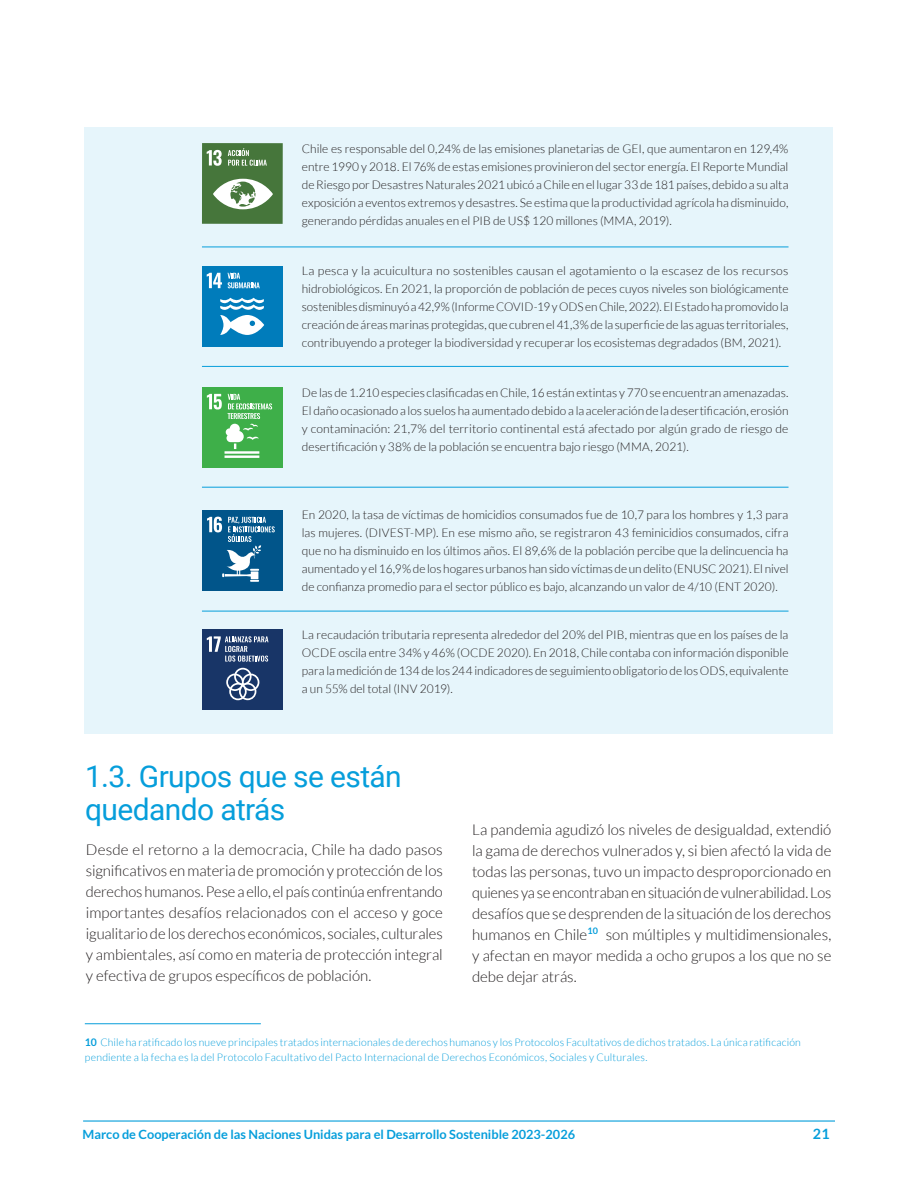
<style>
.page{position:relative;width:918px;height:1188px;background:#fff}
.page>*{position:absolute;margin:0;border:0;box-sizing:border-box;transform-origin:0 0}
.t1{font:30px/33px "Roboto";letter-spacing:-.02em;color:#069edb}
.texto_central_1{font:300 15px/21px "Lato";color:#231f20;text-align:justify}
.t2{font:700 14.25px "Lato";color:#069edb}
.t3{font:700 12.75px "Lato";color:#069edb}
.texto_central_1-2{font:300 12px/18px "Lato";color:#231f20;text-align:justify}
.texto_central_1-3{font:300 10.5px/15px "Lato";letter-spacing:.02em;color:#069edb}
.s1{font-weight:700}
</style>
<div class="page">
<hr style="left:83px;top:1120px;width:752px;height:2px;background:#069edb">
<div style="left:85px;top:128px;width:748px;height:606px;background:#e6f5fb"></div>
<div style="left:202px;top:143px;width:81px;height:81px;background:#46763b"></div>
<svg style="left:207px;top:150px;width:15px;height:16px"></svg>
<svg style="left:228px;top:148px;width:39px;height:18px"></svg>
<svg style="left:213px;top:179px;width:60px;height:30px"></svg>
<div style="left:202px;top:266px;width:81px;height:81px;background:#007cbb"></div>
<svg style="left:207px;top:273px;width:15px;height:15px"></svg>
<svg style="left:228px;top:273px;width:32px;height:15px"></svg>
<svg style="left:220px;top:298px;width:44px;height:37px"></svg>
<hr style="left:202px;top:247px;width:587px;height:1px;background:#069edb">
<hr style="left:202px;top:366px;width:587px;height:1px;background:#069edb">
<hr style="left:202px;top:487px;width:587px;height:1px;background:#069edb">
<hr style="left:202px;top:611px;width:587px;height:1px;background:#069edb">
<div style="left:202px;top:387px;width:81px;height:81px;background:#3eaf49"></div>
<hr style="left:225px;top:451px;width:34px;height:3px;background:#fff">
<hr style="left:225px;top:455px;width:34px;height:3px;background:#fff">
<svg style="left:207px;top:394px;width:65px;height:55px"></svg>
<div style="left:202px;top:510px;width:81px;height:81px;background:#01558a"></div>
<svg style="left:207px;top:517px;width:68px;height:65px"></svg>
<div style="left:202px;top:629px;width:81px;height:81px;background:#183567"></div>
<svg style="left:207px;top:636px;width:61px;height:26px"></svg>
<svg style="left:226px;top:668px;width:33px;height:32px"></svg>
<hr style="left:85px;top:1023px;width:176px;height:1px;background:#069edb">
<p class="texto_central_1-2" style="left:302px;top:139px;width:488px">Chile es responsable del 0,24% de las emisiones planetarias de GEI, que aumentaron en 129,4% entre 1990 y 2018. El 76% de estas emisiones provinieron del sector energía. El Reporte Mundial de Riesgo por Desastres Naturales 2021 ubicó a Chile en el lugar 33 de 181 países, debido a su alta exposición a eventos extremos y desastres. Se estima que la productividad agrícola ha disminuido, generando pérdidas anuales en el PIB de US$ 120 millones (MMA, 2019).</p>
<p class="texto_central_1-2" style="left:302px;top:262px;width:488px">La pesca y la acuicultura no sostenibles causan el agotamiento o la escasez de los recursos hidrobiológicos. En 2021, la proporción de población de peces cuyos niveles son biológicamente sostenibles disminuyó a 42,9% (Informe COVID-19 y ODS en Chile, 2022). El Estado ha promovido la creación de áreas marinas protegidas, que cubren el 41,3% de la superficie de las aguas territoriales, contribuyendo a proteger la biodiversidad y recuperar los ecosistemas degradados (BM, 2021).</p>
<p class="texto_central_1-2" style="left:302px;top:383px;width:488px">De las de 1.210 especies clasificadas en Chile, 16 están extintas y 770 se encuentran amenazadas.<br>El daño ocasionado a los suelos ha aumentado debido a la aceleración de la desertificación, erosión y contaminación: 21,7% del territorio continental está afectado por algún grado de riesgo de desertificación y 38% de la población se encuentra bajo riesgo (MMA, 2021).</p>
<p class="texto_central_1-2" style="left:302px;top:506px;width:488px">En 2020, la tasa de víctimas de homicidios consumados fue de 10,7 para los hombres y 1,3 para las mujeres. (DIVEST-MP). En ese mismo año, se registraron 43 feminicidios consumados, cifra que no ha disminuido en los últimos años. El 89,6% de la población percibe que la delincuencia ha aumentado y el 16,9% de los hogares urbanos han sido víctimas de un delito (ENUSC 2021). El nivel de confianza promedio para el sector público es bajo, alcanzando un valor de 4/10 (ENT 2020).</p>
<p class="texto_central_1-2" style="left:302px;top:626px;width:488px">La recaudación tributaria representa alrededor del 20% del PIB, mientras que en los países de la OCDE oscila entre 34% y 46% (OCDE 2020). En 2018, Chile contaba con información disponible para la medición de 134 de los 244 indicadores de seguimiento obligatorio de los ODS, equivalente a un 55% del total (INV 2019).</p>
<p class="t1" style="left:85px;top:759px;width:318px">1.3. Grupos que se están quedando atrás</p>
<p class="texto_central_1" style="left:86px;top:839px;width:359px">Desde el retorno a la democracia, Chile ha dado pasos significativos en materia de promoción y protección de los derechos humanos. Pese a ello, el país continúa enfrentando importantes desafíos relacionados con el acceso y goce igualitario de los derechos económicos, sociales, culturales y ambientales, así como en materia de protección integral y efectiva de grupos específicos de población.</p>
<p class="texto_central_1" style="left:472px;top:819px;width:361px">La pandemia agudizó los niveles de desigualdad, extendió la gama de derechos vulnerados y, si bien afectó la vida de todas las personas, tuvo un impacto desproporcionado en quienes ya se encontraban en situación de vulnerabilidad. Los desafíos que se desprenden de la situación de los derechos humanos en Chile<sup>10</sup> son múltiples y multidimensionales, y afectan en mayor medida a ocho grupos a los que no se debe dejar atrás.</p>
<p class="texto_central_1-3" style="left:85px;top:1034px;width:718px"><span class="s1">10</span> Chile ha ratificado los nueve principales tratados internacionales de derechos humanos y los Protocolos Facultativos de dichos tratados. La única ratificación pendiente a la fecha es la del Protocolo Facultativo del Pacto Internacional de Derechos Económicos, Sociales y Culturales.</p>
<p class="t3" style="left:83px;top:1127px;width:494px">Marco de Cooperación de las Naciones Unidas para el Desarrollo Sostenible 2023-2026</p>
<p class="t2" style="left:813px;top:1126px;width:18px">21</p>
</div>
